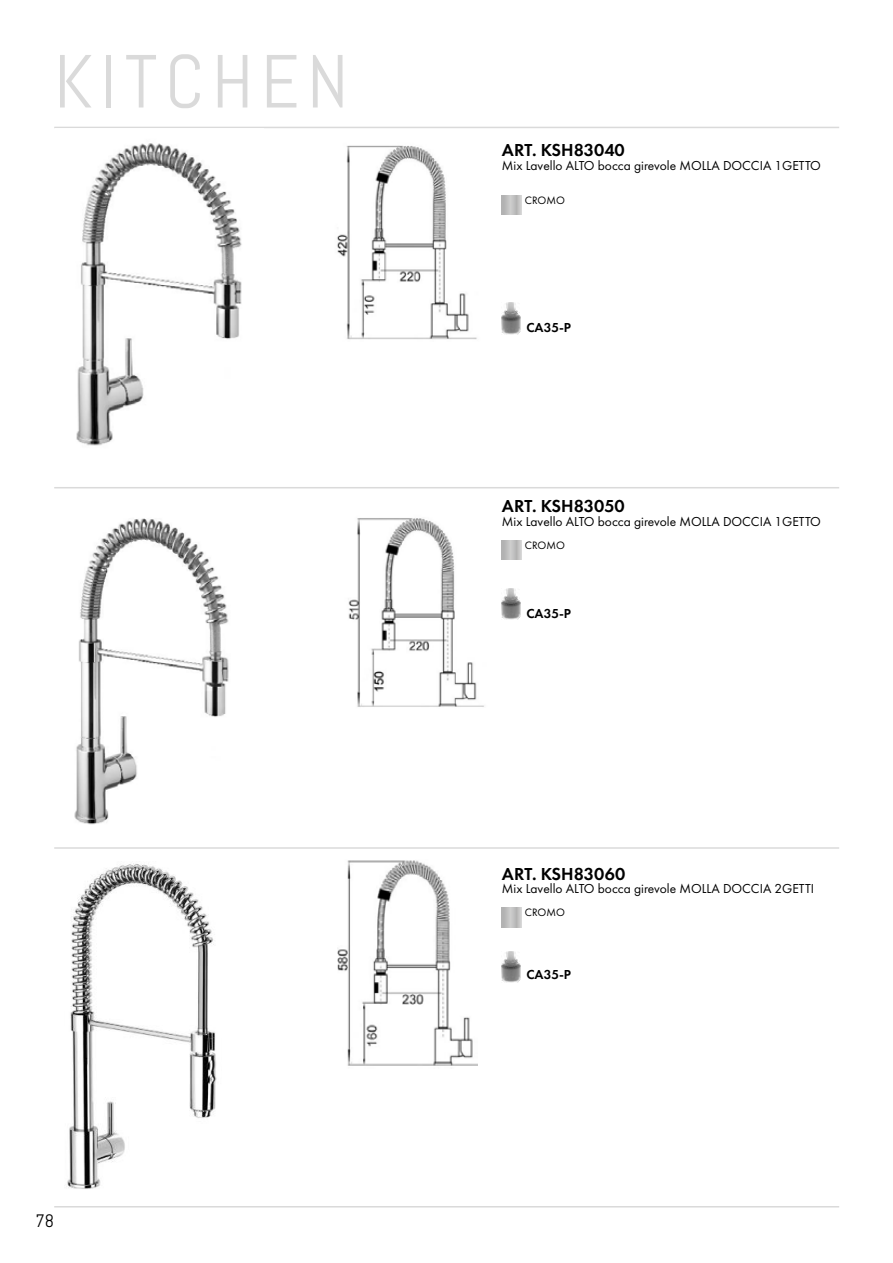
<style>
.page{position:relative;width:893px;height:1263px;background:#fff}
.page>*{position:absolute;margin:0;border:0;box-sizing:border-box;transform-origin:0 0}
.t1{font:75px "Abel";letter-spacing:.1em;color:#dadada}
.t2{font:600 18px "Futura PT";color:#000}
.t3{font:18px "Abel";color:#000}
.t4{font:13.5px "Futura PT";color:#000}
.t5{font:600 13.5px "Futura PT";color:#000}
.t6{font:11.1px "Futura PT";color:#000}
</style>
<div class="page">
<svg style="left:502px;top:196px;width:19px;height:19px"></svg>
<img style="left:502px;top:951px;width:18px;height:32px">
<img style="left:502px;top:588px;width:18px;height:32px">
<img style="left:502px;top:302px;width:18px;height:32px">
<hr style="left:54px;top:487px;width:785px;height:1px;background:#dadada">
<hr style="left:54px;top:127px;width:785px;height:1px;background:#dadada">
<hr style="left:54px;top:847px;width:785px;height:2px;background:#dadada">
<hr style="left:54px;top:1206px;width:785px;height:1px;background:#dadada">
<svg style="left:502px;top:541px;width:19px;height:19px"></svg>
<svg style="left:502px;top:908px;width:19px;height:19px"></svg>
<img style="left:76px;top:143px;width:166px;height:303px">
<img style="left:337px;top:145px;width:140px;height:195px">
<img style="left:74px;top:518px;width:155px;height:307px">
<img style="left:348px;top:518px;width:136px;height:189px">
<img style="left:67px;top:863px;width:150px;height:326px">
<img style="left:338px;top:860px;width:140px;height:206px">
<h1 class="t1" style="left:54px;top:34px;width:296px">KITCHEN</h1>
<h2 class="t3" style="left:35px;top:1209px;width:20px">78</h2>
<h2 class="t2" style="left:502px;top:139px;width:124px">ART. KSH83040</h2>
<p class="t4" style="left:502px;top:157px;width:320px">Mix Lavello ALTO bocca girevole MOLLA DOCCIA 1GETTO</p>
<p class="t6" style="left:525px;top:194px;width:42px">CROMO</p>
<p class="t5" style="left:526px;top:319px;width:46px">CA35-P</p>
<h2 class="t2" style="left:502px;top:495px;width:124px">ART. KSH83050</h2>
<p class="t4" style="left:502px;top:513px;width:320px">Mix Lavello ALTO bocca girevole MOLLA DOCCIA 1GETTO</p>
<p class="t6" style="left:525px;top:539px;width:42px">CROMO</p>
<p class="t5" style="left:526px;top:605px;width:46px">CA35-P</p>
<h2 class="t2" style="left:502px;top:862px;width:125px">ART. KSH83060</h2>
<p class="t4" style="left:502px;top:881px;width:314px">Mix Lavello ALTO bocca girevole MOLLA DOCCIA 2GETTI</p>
<p class="t6" style="left:525px;top:906px;width:42px">CROMO</p>
<p class="t5" style="left:526px;top:966px;width:46px">CA35-P</p>
</div>
